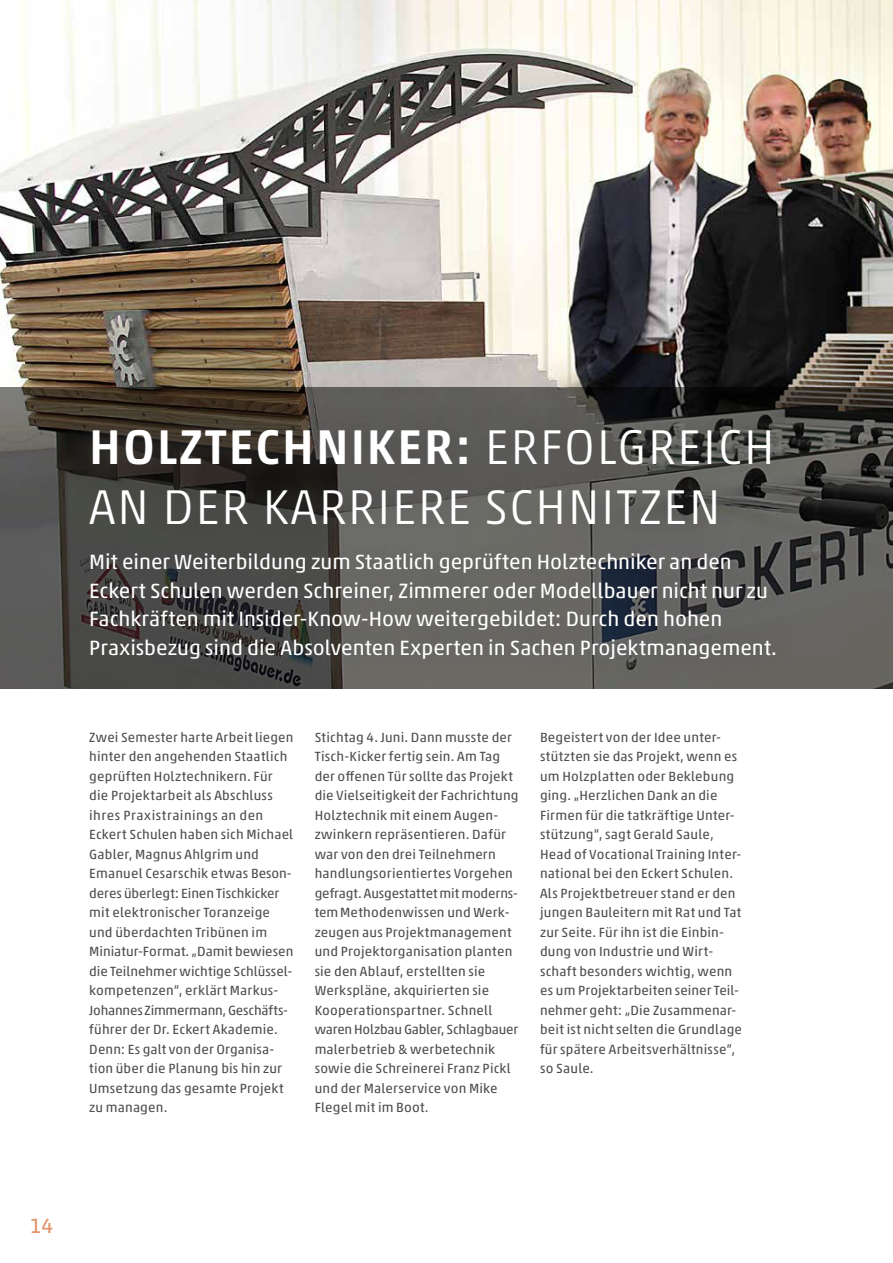
<style>
.page{position:relative;width:893px;height:1263px;background:#fff}
.page>*{position:absolute;margin:0;border:0;box-sizing:border-box;transform-origin:0 0}
.t1{font:300 49.5px/60px "Akko Pro";color:#fff}
.t2{font:21px/28.5px "Akko Pro";color:#fff}
.t3{font:21px "Akko Pro";color:#e09366}
.t4{font:13.5px/19.5px "Akko Pro";letter-spacing:.015em;color:#4d4d4c}
.s1{font-weight:500}
</style>
<div class="page">
<img style="left:0;top:0;width:893px;height:387px">
<svg style="left:0;top:387px;width:893px;height:302px;background:#4e4c49"></svg>
<svg style="left:64px;top:403px;width:734px;height:281px;background:#504f4c"></svg>
<h1 class="t1" style="left:89px;top:416px;width:555px"><span class="s1">HOLZTECHNIKER:</span> ERFOLGREICH<br>AN DER</h1>
<h1 class="t1" style="left:263px;top:476px;width:27px">KARRIERE</h1>
<h1 class="t1" style="left:485px;top:476px;width:26px">SCHNIT</h1>
<h1 class="t1" style="left:639px;top:476px;width:50px">ZEN</h1>
<p class="t2" style="left:89px;top:548px;width:689px">Mit einer Weiterbildung zum Staatlich geprüften Holztechniker an den Eckert Schulen werden Schreiner, Zimmerer oder Modellbauer nicht nur zu Fachkräften mit Insider-Know-How weitergebildet: Durch den hohen Praxisbezug sind die Absolventen Experten in Sachen Projektmanagement.</p>
<p class="t4" style="left:89px;top:727px;width:206px">Zwei Semester harte Arbeit liegen hinter den angehenden Staatlich geprüften Holztechnikern. Für die Projektarbeit als Abschluss ihres Praxistrainings an den<br>Eckert Schulen haben sich Michael<br>Gabler, Magnus Ahlgrim und<br>Emanuel Cesarschik etwas Beson&shy;deres überlegt: Einen Tischkicker mit elektronischer Toranzeige und überdachten Tribünen im<br>Miniatur-Format. „Damit bewiesen die Teilnehmer wichtige Schlüssel&shy;kompetenzen“, erklärt Markus-<br>Johannes Zimmermann, Geschäfts&shy;führer der Dr. Eckert Akademie.<br>Denn: Es galt von der Organisa&shy;tion über die Planung bis hin zur<br>Umsetzung das gesamte Projekt zu managen.</p>
<p class="t4" style="left:315px;top:727px;width:205px">Stichtag 4. Juni. Dann musste der<br>Tisch-Kicker fertig sein. Am Tag der offenen Tür sollte das Projekt die Vielseitigkeit der Fachrichtung<br>Holztechnik mit einem Augen&shy;zwinkern repräsentieren. Dafür war von den drei Teilnehmern handlungsorientiertes Vorgehen gefragt. Ausgestattet mit moderns&shy;tem Methodenwissen und Werk&shy;zeugen aus Projektmanagement und Projektorganisation planten sie den Ablauf, erstellten sie<br>Werkspläne, akquirierten sie<br>Kooperationspartner. Schnell waren Holzbau Gabler, Schlagbauer malerbetrieb &amp; werbetechnik sowie die Schreinerei Franz Pickl und der Malerservice von Mike<br>Flegel mit im Boot.</p>
<p class="t4" style="left:540px;top:727px;width:203px">Begeistert von der Idee unter&shy;stützten sie das Projekt, wenn es um Holzplatten oder Beklebung ging. „Herzlichen Dank an die<br>Firmen für die tatkräftige Unter&shy;stützung“, sagt Gerald Saule,<br>Head of Vocational Training Inter&shy;national bei den Eckert Schulen.<br>Als Projektbetreuer stand er den jungen Bauleitern mit Rat und Tat zur Seite. Für ihn ist die Einbin&shy;dung von Industrie und Wirt&shy;schaft besonders wichtig, wenn es um Projektarbeiten seiner Teil&shy;nehmer geht: „Die Zusammenar&shy;beit ist nicht selten die Grundlage für spätere Arbeitsverhältnisse“, so Saule.</p>
<h2 class="t3" style="left:30px;top:1213px;width:25px">14</h2>
</div>
